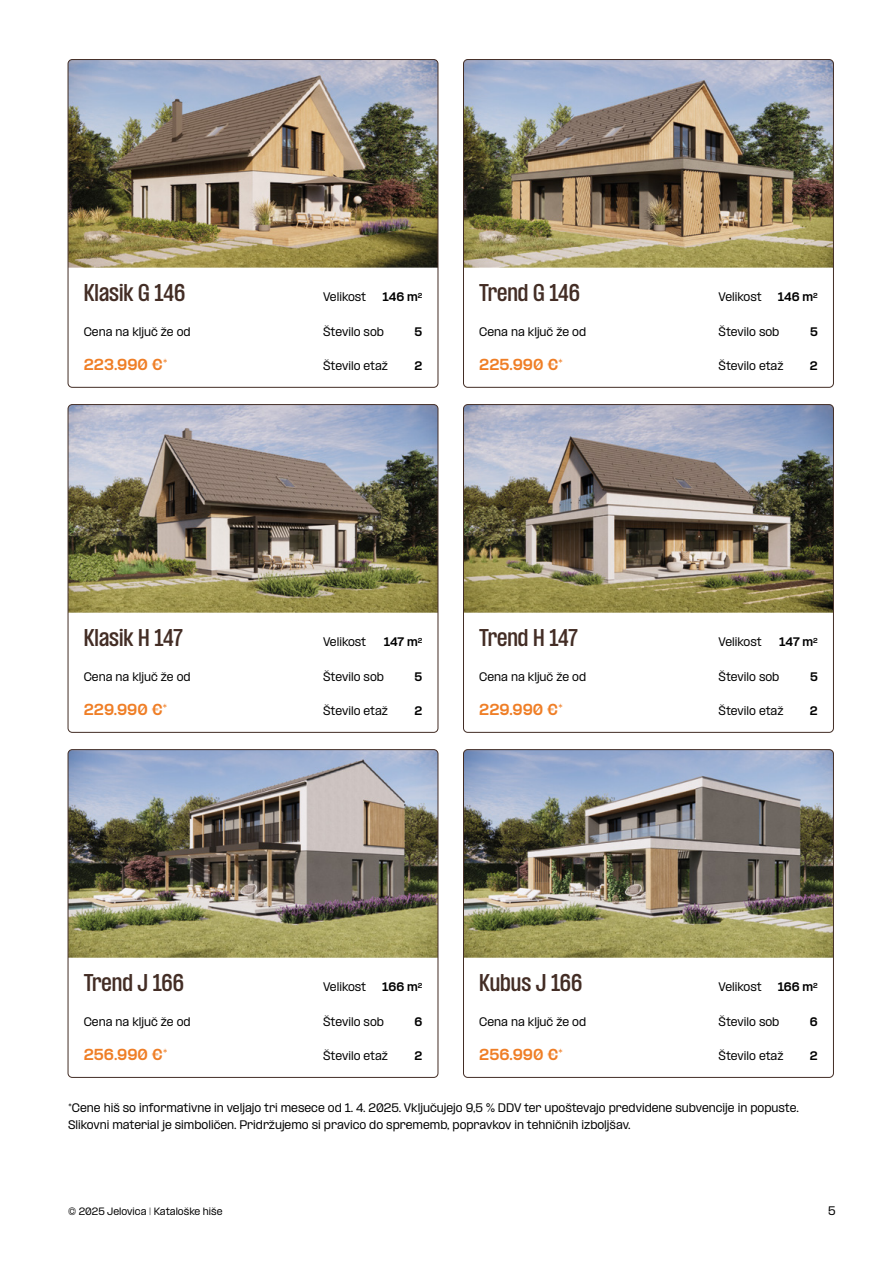
<style>
.page{position:relative;width:893px;height:1263px;background:#fff}
.page>*{position:absolute;margin:0;border:0;box-sizing:border-box;transform-origin:0 0}
.t1{font:600 condensed 21px "PP Formula";color:#432d25}
.t2{font:800 13.5px "PP Formula";color:#ef7e26}
.t3{font:500 10.5px/17.2px "PP Formula";color:#000}
.t4{font:800 10.5px "PP Formula";letter-spacing:-.005em;color:#000}
.t5{font:500 9px "PP Formula";color:#000}
</style>
<div class="page">
<img style="left:68px;top:405px;width:370px;height:208px">
<div style="left:68px;top:404px;width:370px;height:328px;border:1px solid #432d25;border-radius:4px"></div>
<img style="left:465px;top:406px;width:367px;height:207px">
<div style="left:463px;top:404px;width:371px;height:328px;border:1px solid #432d25;border-radius:4px"></div>
<img style="left:68px;top:750px;width:370px;height:208px">
<div style="left:68px;top:749px;width:370px;height:328px;border:1px solid #432d25;border-radius:4px"></div>
<img style="left:465px;top:751px;width:367px;height:207px">
<div style="left:463px;top:749px;width:371px;height:328px;border:1px solid #432d25;border-radius:4px"></div>
<img style="left:68px;top:60px;width:370px;height:208px">
<div style="left:68px;top:59px;width:370px;height:328px;border:1px solid #432d25;border-radius:4px"></div>
<img style="left:465px;top:61px;width:367px;height:207px">
<div style="left:463px;top:59px;width:371px;height:328px;border:1px solid #432d25;border-radius:4px"></div>
<h1 class="t1" style="left:84px;top:280px;width:103px">Klasik G 146</h1>
<p class="t3" style="left:323px;top:288px;width:45px">Velikost</p>
<h1 class="t1" style="left:479px;top:280px;width:102px">Trend G 146</h1>
<p class="t3" style="left:719px;top:288px;width:45px">Velikost</p>
<p class="t3" style="left:323px;top:323px;width:62px">Število sob</p>
<p class="t4" style="left:415px;top:325px;width:9px">5</p>
<p class="t3" style="left:719px;top:323px;width:62px">Število sob</p>
<p class="t4" style="left:810px;top:325px;width:9px">5</p>
<p class="t3" style="left:323px;top:357px;width:66px">Število etaž</p>
<p class="t4" style="left:414px;top:359px;width:9px">2</p>
<p class="t3" style="left:719px;top:357px;width:66px">Število etaž</p>
<p class="t4" style="left:810px;top:359px;width:9px">2</p>
<p class="t4" style="left:382px;top:290px;width:41px">146 M<sup>2</sup></p>
<p class="t4" style="left:778px;top:290px;width:41px">146 M<sup>2</sup></p>
<p class="t3" style="left:84px;top:323px;width:108px">Cena na ključ že od</p>
<p class="t3" style="left:479px;top:323px;width:108px">Cena na ključ že od</p>
<p class="t2" style="left:84px;top:356px;width:85px">223.990 €*</p>
<p class="t2" style="left:479px;top:356px;width:85px">225.990 €*</p>
<h1 class="t1" style="left:84px;top:625px;width:101px">Klasik H 147</h1>
<h1 class="t1" style="left:479px;top:625px;width:100px">Trend H 147</h1>
<p class="t3" style="left:323px;top:633px;width:45px">Velikost</p>
<p class="t3" style="left:719px;top:633px;width:45px">Velikost</p>
<p class="t4" style="left:384px;top:635px;width:40px">147 M<sup>2</sup></p>
<p class="t4" style="left:779px;top:635px;width:40px">147 M<sup>2</sup></p>
<p class="t3" style="left:323px;top:668px;width:62px">Število sob</p>
<p class="t3" style="left:719px;top:668px;width:62px">Število sob</p>
<p class="t3" style="left:84px;top:668px;width:108px">Cena na ključ že od</p>
<p class="t3" style="left:479px;top:668px;width:108px">Cena na ključ že od</p>
<p class="t4" style="left:415px;top:670px;width:9px">5</p>
<p class="t4" style="left:810px;top:670px;width:9px">5</p>
<p class="t2" style="left:84px;top:701px;width:85px">229.990 €*</p>
<p class="t2" style="left:479px;top:701px;width:85px">229.990 €*</p>
<p class="t3" style="left:323px;top:702px;width:66px">Število etaž</p>
<p class="t3" style="left:719px;top:702px;width:66px">Število etaž</p>
<p class="t4" style="left:414px;top:704px;width:9px">2</p>
<p class="t4" style="left:810px;top:704px;width:9px">2</p>
<h1 class="t1" style="left:84px;top:970px;width:102px">Trend J 166</h1>
<h1 class="t1" style="left:479px;top:970px;width:105px">Kubus J 166</h1>
<p class="t3" style="left:323px;top:978px;width:45px">Velikost</p>
<p class="t3" style="left:719px;top:978px;width:45px">Velikost</p>
<p class="t4" style="left:382px;top:980px;width:42px">166 M<sup>2</sup></p>
<p class="t4" style="left:778px;top:980px;width:42px">166 M<sup>2</sup></p>
<p class="t3" style="left:323px;top:1013px;width:62px">Število sob</p>
<p class="t3" style="left:719px;top:1013px;width:62px">Število sob</p>
<p class="t3" style="left:84px;top:1013px;width:108px">Cena na ključ že od</p>
<p class="t3" style="left:479px;top:1013px;width:108px">Cena na ključ že od</p>
<p class="t4" style="left:414px;top:1015px;width:9px">6</p>
<p class="t4" style="left:810px;top:1015px;width:9px">6</p>
<p class="t2" style="left:84px;top:1046px;width:85px">256.990 €*</p>
<p class="t2" style="left:479px;top:1046px;width:85px">256.990 €*</p>
<p class="t3" style="left:323px;top:1047px;width:66px">Število etaž</p>
<p class="t3" style="left:719px;top:1047px;width:66px">Število etaž</p>
<p class="t4" style="left:414px;top:1049px;width:9px">2</p>
<p class="t4" style="left:810px;top:1049px;width:9px">2</p>
<p class="t3" style="left:68px;top:1099px;width:732px">*Cene hiš so informativne in veljajo tri mesece od 1. 4. 2025. Vključujejo 9,5 % DDV ter upoštevajo predvidene subvencije in popuste.<br>Slikovni material je simboličen. Pridržujemo si pravico do sprememb, popravkov in tehničnih izboljšav.</p>
<p class="t5" style="left:68px;top:1206px;width:156px">© 2025 Jelovica | Kataloške hiše</p>
<p class="t3" style="left:828px;top:1202px;width:9px">5</p>
</div>
